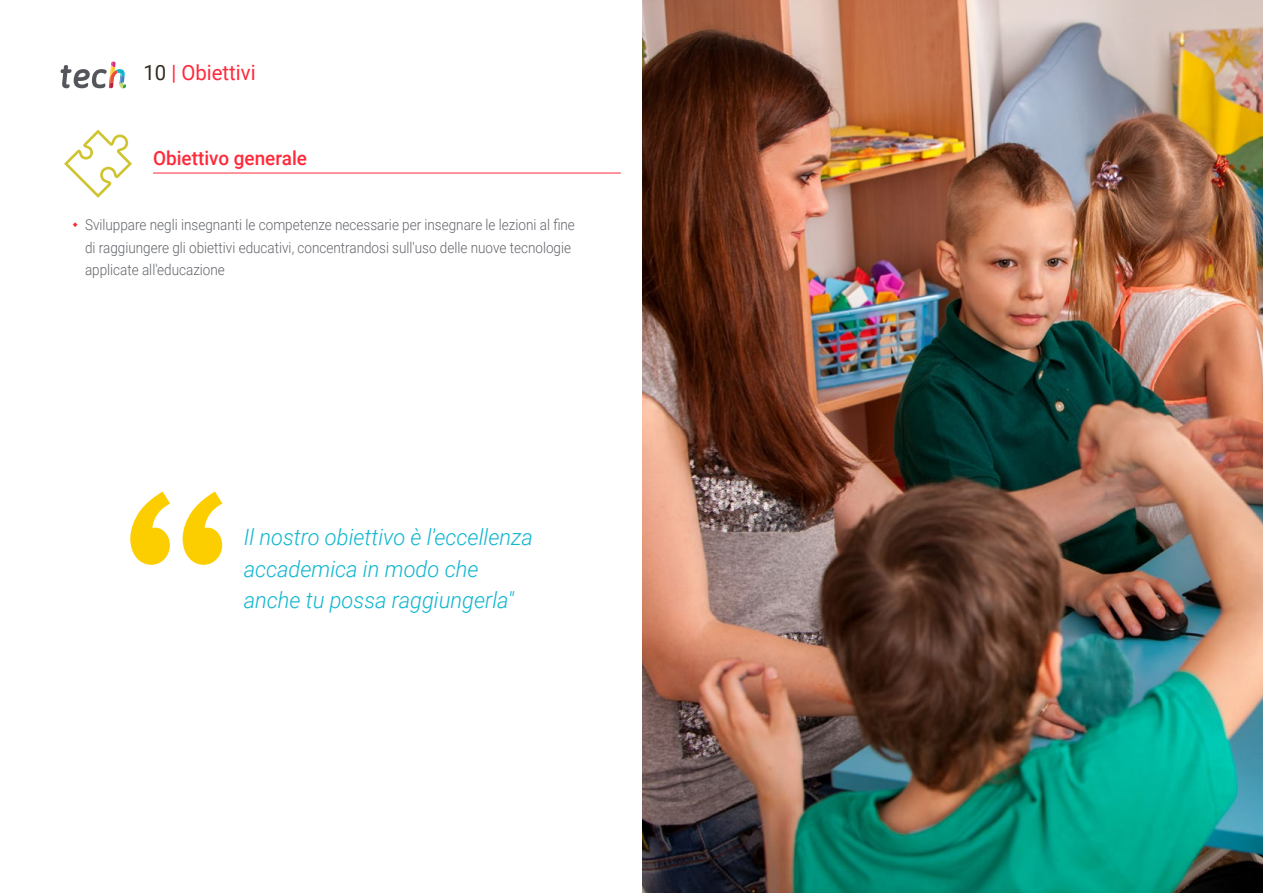
<style>
.page{position:relative;width:1263px;height:893px;background:#fff}
.page>*{position:absolute;margin:0;border:0;box-sizing:border-box;transform-origin:0 0}
.t1{font:italic 300 22.5px/31.5px "Roboto";color:#0fb6cf}
.t2{font:21px "Roboto";color:#ff293a}
.t3{font:500 19.5px "Roboto";color:#ff293a}
.t4{font:300 15px/22.5px "Roboto";color:#61646a;scale:.9 1}
.s1{color:#312e20}
</style>
<div class="page">
<img style="left:642px;top:0;width:621px;height:893px">
<svg style="left:61px;top:62px;width:65px;height:27px"></svg>
<hr style="left:153px;top:173px;width:468px;height:1px;background:#ff293a">
<svg style="left:64px;top:130px;width:68px;height:68px"></svg>
<svg style="left:130px;top:492px;width:92px;height:73px"></svg>
<h2 class="t2" style="left:144px;top:57px;width:114px"><span class="s1">10</span> | Obiettivi</h2>
<h3 class="t3" style="left:153px;top:144px;width:155px">Obiettivo generale</h3>
<p class="t4" style="left:85px;top:213px;width:546px">Sviluppare negli insegnanti le competenze necessarie per insegnare le lezioni al fine di raggiungere gli obiettivi educativi, concentrandosi sull'uso delle nuove tecnologie applicate all'educazione</p>
<h1 class="t1" style="left:244px;top:520px;width:291px">Il nostro obiettivo è l'eccellenza accademica in modo che anche tu possa raggiungerla"</h1>
</div>
